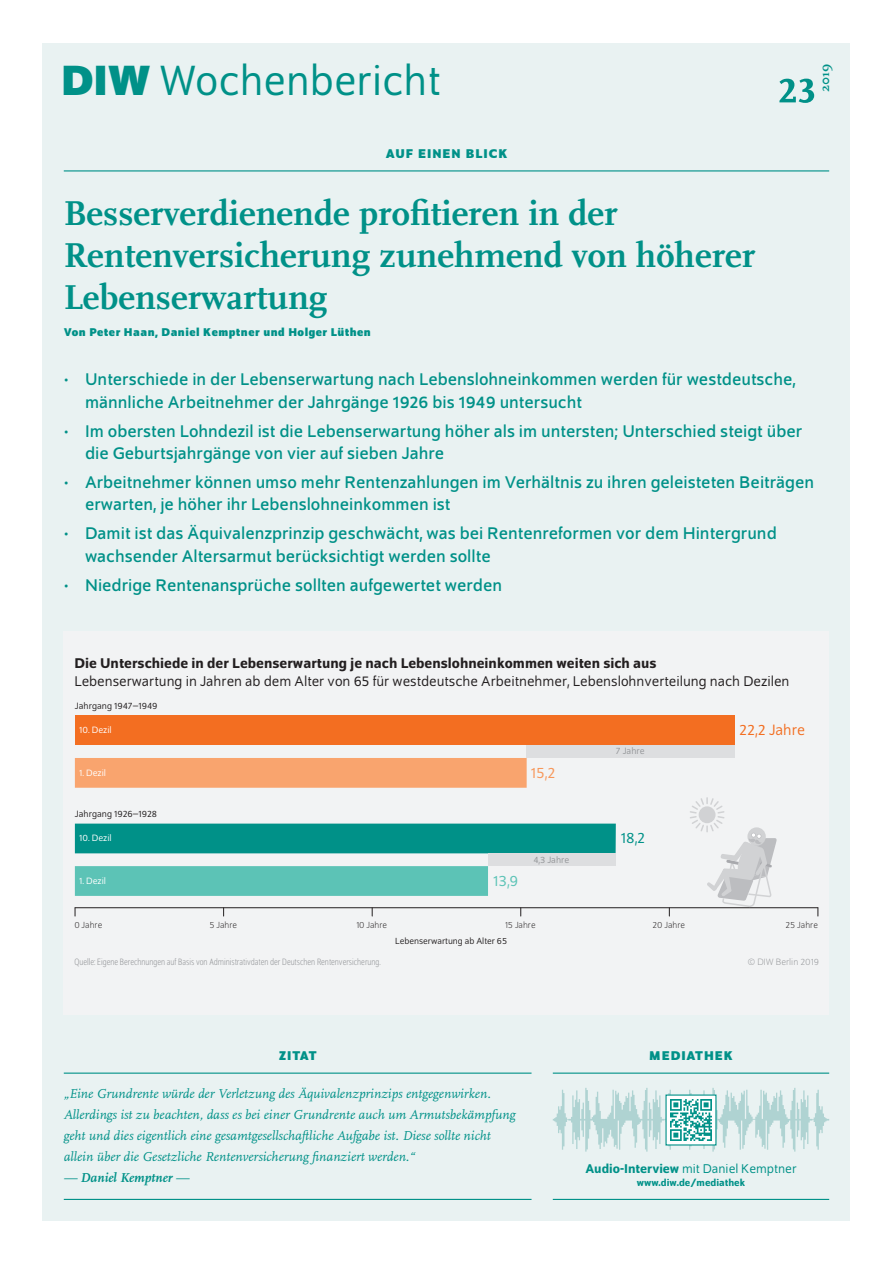
<style>
.page{position:relative;width:893px;height:1263px;background:#fff}
.page>*{position:absolute;margin:0;border:0;box-sizing:border-box;transform-origin:0 0}
.t1{font:700 51px "Scala Pro";color:#009188}
.t2{font:45px "Schumpeter Blond";color:#009188}
.t3{font:700 36px/42px "Scala Pro";color:#009188}
.t4{font:18px/22.5px "Schumpeter";color:#009188}
.t5{font:16.05px "Schumpeter Blond";color:#f36e21}
.t6{font:16.05px "Schumpeter Blond";color:#5cc3b6}
.t7{font:16.05px "Schumpeter Blond";color:#009188}
.t8{font:16.05px "Schumpeter Blond";color:#f7975a}
.t9{font:15px "Schumpeter Blond";color:#231f20}
.t10{font:500 15px "Schumpeter";color:#231f20}
.t11{font:italic 13.5px/21px "Scala Pro";color:#009188}
.t12{font:13.5px "Schumpeter Blond";color:#009188}
.t13{font:700 13.5px "Schumpeter";letter-spacing:.075em;color:#009188}
.t14{font:italic 700 13.5px "Scala Pro";color:#009188}
.t15{font:700 13.5px "Scala Pro";color:#009188}
.t16{font:700 12px "Schumpeter";letter-spacing:.04em;color:#009188}
.t17{font:500 10.5px "Schumpeter";color:#009188}
.t18{font:300 semi-condensed 9.75px "Schumpeter";color:#939598}
.t19{font:9.75px "Schumpeter Blond";color:#231f20}
.t20{font:9.75px "Schumpeter Blond";color:#fff}
.t21{font:9.75px "Schumpeter Blond";color:#939598}
.t22{font:300 9.75px "Schumpeter";color:#939598}
.t23{font:300 9.45px "Schumpeter";color:#231f20}
.t24{font:9.45px "Schumpeter Blond";color:#231f20}
.s1{font-family:"Schumpeter";font-weight:700}
.s2{font-weight:400}
.s3{font-family:"Schumpeter";font-weight:500}
</style>
<div class="page">
<div style="left:43px;top:43px;width:807px;height:1177px;background:#e9f2f2"></div>
<div style="left:64px;top:631px;width:765px;height:384px;background:#f2f3f4"></div>
<div style="left:527px;top:745px;width:208px;height:13px;background:#dddee0"></div>
<hr style="left:75px;top:907px;width:743px;height:1px;background:#231f20">
<div style="left:75px;top:824px;width:541px;height:29px;background:#009188"></div>
<div style="left:75px;top:715px;width:660px;height:30px;background:#f36e21"></div>
<div style="left:75px;top:866px;width:413px;height:30px;background:#5cc3b6"></div>
<div style="left:75px;top:758px;width:452px;height:30px;background:#f9a46e"></div>
<div style="left:488px;top:853px;width:128px;height:13px;background:#dddee0"></div>
<svg style="left:689px;top:797px;width:88px;height:112px"></svg>
<hr style="left:553px;top:1072px;width:276px;height:2px;background:#009188">
<hr style="left:553px;top:1199px;width:276px;height:1px;background:#009188">
<svg style="left:553px;top:1088px;width:276px;height:63px"></svg>
<div style="left:666px;top:1095px;width:50px;height:50px;background:#fff"></div>
<img style="left:670px;top:1099px;width:42px;height:42px">
<hr style="left:64px;top:1072px;width:467px;height:2px;background:#009188">
<hr style="left:64px;top:1199px;width:467px;height:1px;background:#009188">
<hr style="left:64px;top:170px;width:765px;height:1px;background:#009188">
<h2 class="t2" style="left:61px;top:59px;width:381px"><span class="s1">DIW</span> Wochenbericht</h2>
<h1 class="t1" style="left:779px;top:48px;width:39px">23</h1>
<p class="t15" style="left:815px;top:92px;width:30px;rotate:-90deg">2019</p>
<p class="t13" style="left:386px;top:146px;width:123px">AUF EINEN BLICK</p>
<h3 class="t3" style="left:64px;top:190px;width:693px">Besserverdienende profitieren in der<br>Rentenversicherung zunehmend von höherer<br>Lebenserwartung</h3>
<p class="t16" style="left:64px;top:325px;width:309px">Von Peter Haan, Daniel Kemptner und Holger Lüthen</p>
<p class="t4" style="left:85px;top:369px;width:712px;text-indent:-21px">• Unterschiede in der Lebenserwartung nach Lebenslohneinkommen werden für westdeutsche, männliche Arbeitnehmer der Jahrgänge 1926 bis 1949 untersucht</p>
<p class="t4" style="left:85px;top:420px;width:719px;text-indent:-21px">• Im obersten Lohndezil ist die Lebenserwartung höher als im untersten; Unterschied steigt über die Geburtsjahrgänge von vier auf sieben Jahre</p>
<p class="t4" style="left:85px;top:471px;width:731px;text-indent:-21px">• Arbeitnehmer können umso mehr Rentenzahlungen im Verhältnis zu ihren geleisteten Beiträgen erwarten, je höher ihr Lebenslohneinkommen ist</p>
<p class="t4" style="left:85px;top:523px;width:693px;text-indent:-21px">• Damit ist das Äquivalenzprinzip geschwächt, was bei Rentenreformen vor dem Hintergrund wachsender Altersarmut berücksichtigt werden sollte</p>
<p class="t4" style="left:64px;top:574px;width:440px">• Niedrige Rentenansprüche sollten aufgewertet werden</p>
<p class="t10" style="left:74px;top:655px;width:584px">Die Unterschiede in der Lebenserwartung je nach Lebenslohneinkommen weiten sich aus</p>
<p class="t9" style="left:74px;top:673px;width:717px">Lebenserwartung in Jahren ab dem Alter von 65 für westdeutsche Arbeitnehmer, Lebenslohnverteilung nach Dezilen</p>
<p class="t19" style="left:75px;top:701px;width:84px">Jahrgang 1947–1949</p>
<p class="t20" style="left:79px;top:725px;width:34px">10. Dezil</p>
<p class="t20" style="left:79px;top:768px;width:28px">1. Dezil</p>
<p class="t19" style="left:75px;top:809px;width:84px">Jahrgang 1926–1928</p>
<p class="t20" style="left:79px;top:833px;width:34px">10. Dezil</p>
<p class="t20" style="left:79px;top:876px;width:28px">1. Dezil</p>
<p class="t8" style="left:531px;top:765px;width:26px">15,2</p>
<p class="t6" style="left:493px;top:873px;width:27px">13,9</p>
<p class="t21" style="left:533px;top:855px;width:37px">4,3 Jahre</p>
<p class="t21" style="left:616px;top:746px;width:30px">7 Jahre</p>
<p class="t7" style="left:621px;top:830px;width:26px">18,2</p>
<p class="t5" style="left:739px;top:722px;width:67px">22,2 Jahre</p>
<p class="t23" style="left:74px;top:920px;width:29px">0 Jahre</p>
<p class="t23" style="left:209px;top:920px;width:29px">5 Jahre</p>
<p class="t23" style="left:356px;top:920px;width:32px">10 Jahre</p>
<p class="t23" style="left:505px;top:920px;width:32px">15 Jahre</p>
<p class="t23" style="left:653px;top:920px;width:34px">20 Jahre</p>
<p class="t23" style="left:785px;top:920px;width:34px">25 Jahre</p>
<p class="t24" style="left:395px;top:936px;width:114px">Lebenserwartung ab Alter 65</p>
<p class="t18" style="left:75px;top:957px;width:308px">Quelle: Eigene Berechnungen auf Basis von Administrativdaten der Deutschen Rentenversicherung.</p>
<p class="t22" style="left:747px;top:957px;width:73px">© DIW Berlin 2019</p>
<p class="t13" style="left:279px;top:1048px;width:39px">ZITAT</p>
<p class="t11" style="left:64px;top:1083px;width:453px">„Eine Grundrente würde der Verletzung des Äquivalenzprinzips entgegenwirken.<br>Allerdings ist zu beachten, dass es bei einer Grundrente auch um Armutsbekämpfung geht und dies eigentlich eine gesamtgesellschaftliche Aufgabe ist. Diese sollte nicht allein über die Gesetzliche Rentenversicherung finanziert werden.“</p>
<p class="t14" style="left:64px;top:1167px;width:127px"><span class="s2">—</span> Daniel Kemptner <span class="s2">—</span></p>
<p class="t13" style="left:649px;top:1048px;width:85px">MEDIATHEK</p>
<p class="t12" style="left:585px;top:1162px;width:213px"><span class="s3">Audio-Interview</span> mit Daniel Kemptner</p>
<p class="t17" style="left:637px;top:1177px;width:110px">www.diw.de/mediathek</p>
</div>
